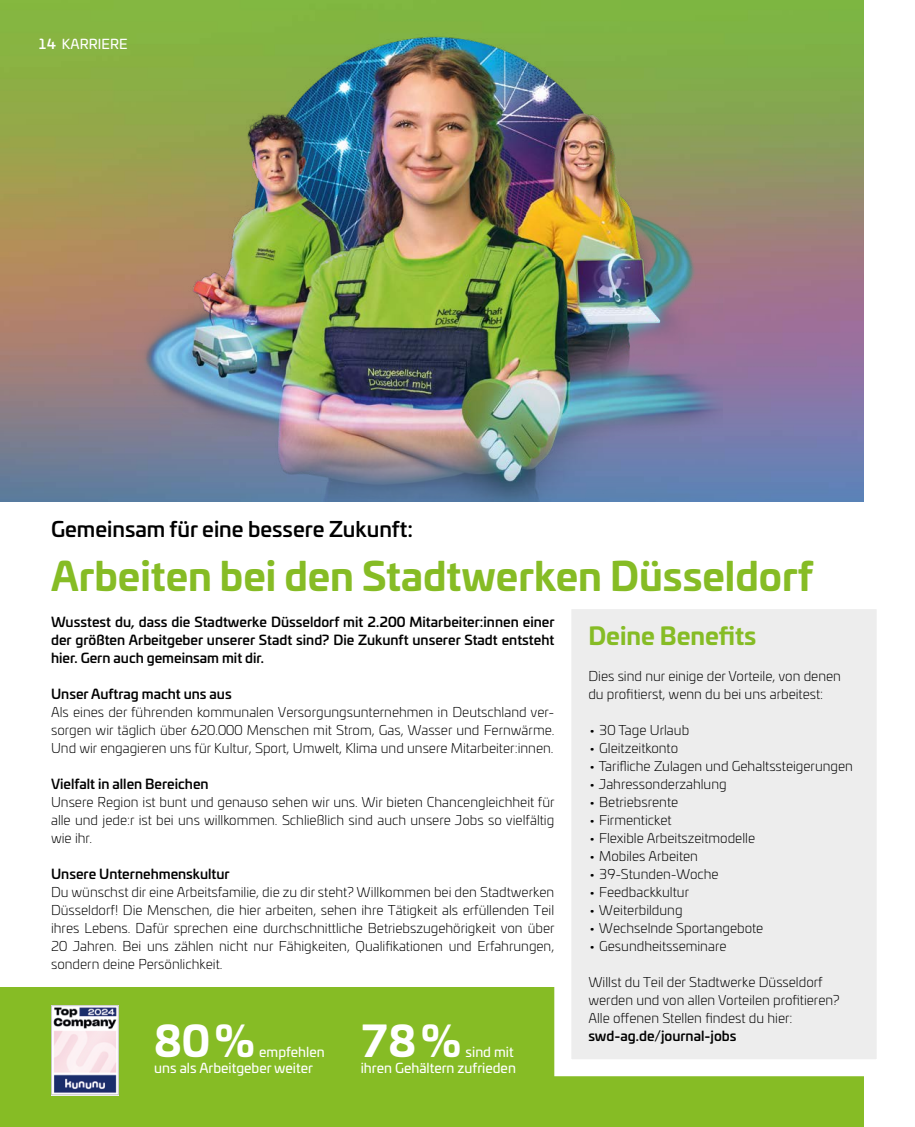
<style>
.page{position:relative;width:915px;height:1127px;background:#fff}
.page>*{position:absolute;margin:0;border:0;box-sizing:border-box;transform-origin:0 0}
.t1{font:700 42px "Univiafor SWD";color:#fff}
.t2{font:700 39px "Univiafor SWD";color:#86bc25}
.t3{font:700 24px "Univiafor SWD";color:#86bc25}
.t4{font:500 21px "Univiafor SWD";color:#000}
.t5{font:300 13.5px/18px "Univiafor SWD";color:#000;text-align:justify}
.t6{font:500 13.5px/18px "Univiafor SWD";color:#000;text-align:justify}
.t7{font:13.5px/16.2px "Univiafor SWD";color:#fff;text-align:right}
.s1{font-weight:500}
</style>
<div class="page">
<div style="left:0;top:987px;width:863px;height:140px;background:#86bc25"></div>
<img style="left:0;top:0;width:863px;height:501px">
<img style="left:137px;top:0;width:585px;height:501px">
<svg style="left:554px;top:609px;width:323px;height:476px;background:#ecedea"></svg>
<img style="left:53px;top:1007px;width:64px;height:86px">
<div style="left:51px;top:1005px;width:68px;height:90px;border:1px solid #c6c6c6"></div>
<p class="t7" style="left:38px;top:35px;width:91px"><span class="s1">14</span> KARRIERE</p>
<h3 class="t4" style="left:51px;top:513px;width:363px">Gemeinsam für eine bessere Zukunft:</h3>
<h2 class="t2" style="left:51px;top:545px;width:763px">Arbeiten bei den Stadtwerken Düsseldorf</h2>
<p class="t6" style="left:51px;top:612px;width:505px">Wusstest du, dass die Stadtwerke Düsseldorf mit 2.200 Mitarbeiter:innen einer der größten Arbeitgeber unserer Stadt sind? Die Zukunft unserer Stadt entsteht hier. Gern auch gemeinsam mit dir.</p>
<p class="t6" style="left:51px;top:684px;width:182px">Unser Auftrag macht uns aus</p>
<p class="t5" style="left:51px;top:702px;width:504px">Als eines der führenden kommunalen Versorgungsunternehmen in Deutschland ver&shy;sorgen wir täglich über 620.000 Menschen mit Strom, Gas, Wasser und Fernwärme.<br>Und wir engagieren uns für Kultur, Sport, Umwelt, Klima und unsere Mitarbeiter:innen.</p>
<p class="t6" style="left:51px;top:774px;width:159px">Vielfalt in allen Bereichen</p>
<p class="t5" style="left:51px;top:792px;width:505px">Unsere Region ist bunt und genauso sehen wir uns. Wir bieten Chancengleichheit für alle und jede:r ist bei uns willkommen. Schließlich sind auch unsere Jobs so vielfältig wie ihr.</p>
<p class="t6" style="left:51px;top:864px;width:180px">Unsere Unternehmenskultur</p>
<p class="t5" style="left:51px;top:882px;width:505px">Du wünschst dir eine Arbeitsfamilie, die zu dir steht? Willkommen bei den Stadtwerken Düsseldorf! Die Menschen, die hier arbeiten, sehen ihre Tätigkeit als erfüllenden Teil ihres Lebens. Dafür sprechen eine durchschnittliche Betriebszugehörigkeit von über 20 Jahren. Bei uns zählen nicht nur Fähigkeiten, Qualifikationen und Erfahrungen, sondern deine Persönlichkeit.</p>
<h1 class="t1" style="left:154px;top:1007px;width:102px">80%</h1>
<p class="t7" style="left:154px;top:1043px;width:172px;text-align:left;text-indent:105px">empfehlen uns als Arbeitgeber weiter</p>
<h1 class="t1" style="left:360px;top:1007px;width:102px">78%</h1>
<p class="t7" style="left:360px;top:1043px;width:157px">sind mit<br>ihren Gehältern zufrieden</p>
<h3 class="t3" style="left:588px;top:617px;width:169px">Deine Benefits</h3>
<p class="t5" style="left:588px;top:666px;width:254px">Dies sind nur einige der Vorteile, von denen du profitierst, wenn du bei uns arbeitest:</p>
<p class="t5" style="left:588px;top:720px;width:102px">• 30 Tage Urlaub</p>
<p class="t5" style="left:588px;top:738px;width:91px">• Gleitzeitkonto</p>
<p class="t5" style="left:588px;top:756px;width:266px">• Tarifliche Zulagen und Gehaltssteigerungen</p>
<p class="t5" style="left:588px;top:774px;width:140px">• Jahressonderzahlung</p>
<p class="t5" style="left:588px;top:792px;width:91px">• Betriebsrente</p>
<p class="t5" style="left:588px;top:810px;width:85px">• Firmenticket</p>
<p class="t5" style="left:588px;top:828px;width:168px">• Flexible Arbeitszeitmodelle</p>
<p class="t5" style="left:588px;top:846px;width:111px">• Mobiles Arbeiten</p>
<p class="t5" style="left:588px;top:864px;width:132px">• 39-Stunden-Woche</p>
<p class="t5" style="left:588px;top:882px;width:102px">• Feedbackkultur</p>
<p class="t5" style="left:588px;top:900px;width:96px">• Weiterbildung</p>
<p class="t5" style="left:588px;top:918px;width:176px">• Wechselnde Sportangebote</p>
<p class="t5" style="left:588px;top:936px;width:140px">• Gesundheitsseminare</p>
<p class="t5" style="left:588px;top:972px;width:252px;text-align:left">Willst du Teil der Stadtwerke Düsseldorf werden und von allen Vorteilen profitieren?<br>Alle offenen Stellen findest du hier:</p>
<p class="t6" style="left:588px;top:1026px;width:149px">swd-ag.de/journal-jobs</p>
</div>
